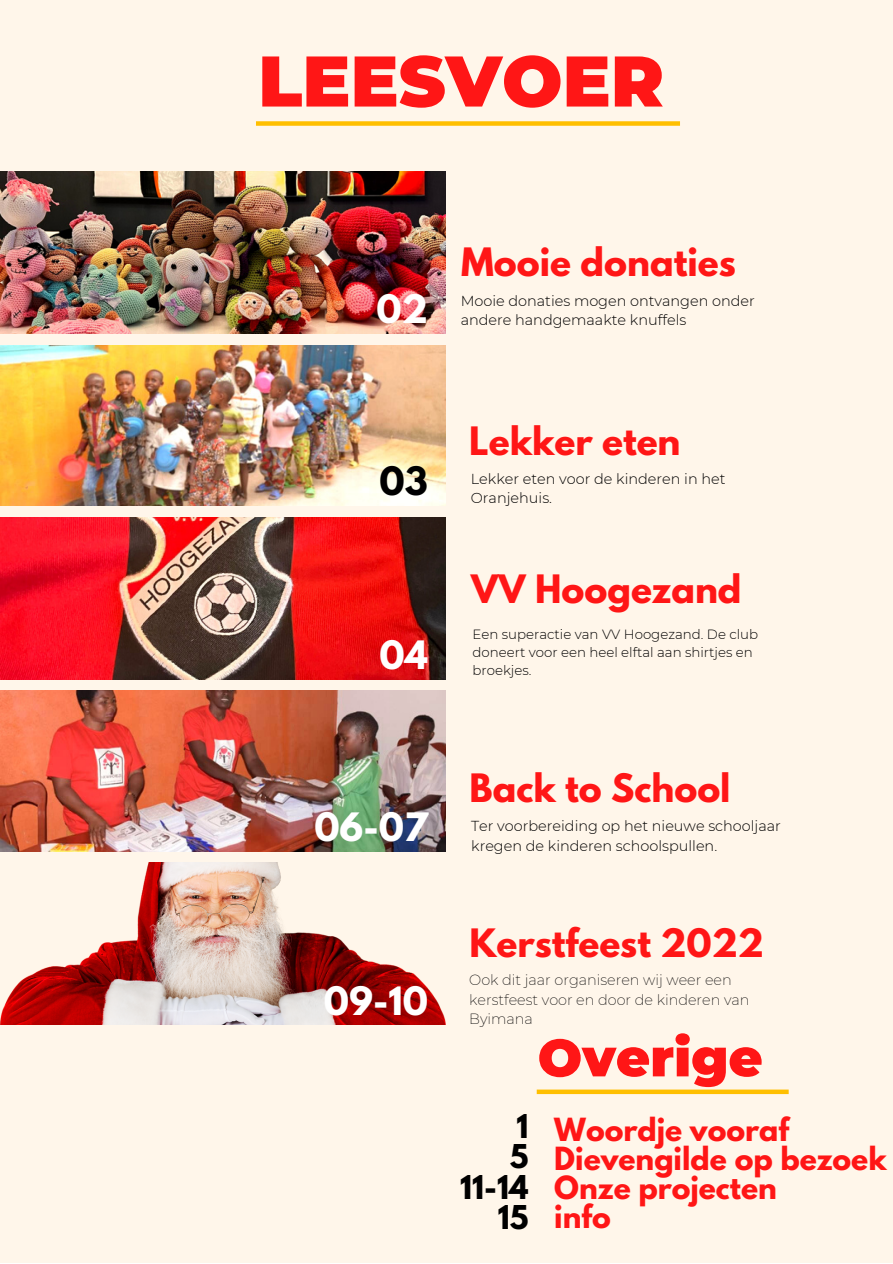
<style>
.page{position:relative;width:893px;height:1264px;background:#fff}
.page>*{position:absolute;margin:0;border:0;box-sizing:border-box;transform-origin:0 0}
.t1{font:900 71.55px "Montserrat";color:#ff1616}
.t2{font:900 52.5px "Montserrat";color:#ff1616}
.t3{font:700 34.65px "League Spartan";color:#ff1616}
.t4{font:700 34.65px "League Spartan";color:#fff}
.t5{font:700 34.65px "League Spartan";color:#000}
.t6{font:700 29.1px/30.2px "League Spartan";color:#000;text-align:right}
.t7{font:700 28.2px/29.2px "League Spartan";color:#ff1616}
.t8{font:300 14.4px/19px "Montserrat";color:#000}
.t9{font:200 14.4px/19.6px "Montserrat";color:#000}
.t10{font:300 13.35px/17.9px "Montserrat";color:#000}
</style>
<div class="page">
<div style="left:0;top:0;width:892px;height:1262px;background:#fff6ea"></div>
<img style="left:0;top:517px;width:445px;height:162px">
<img style="left:0;top:690px;width:445px;height:161px">
<img style="left:0;top:172px;width:445px;height:162px">
<img style="left:0;top:345px;width:445px;height:161px">
<img style="left:0;top:862px;width:445px;height:162px">
<div style="left:536px;top:1089px;width:252px;height:5px;background:#ffbf00"></div>
<div style="left:256px;top:121px;width:424px;height:5px;background:#ffbf00"></div>
<h1 class="t1" style="left:258px;top:37px;width:407px">LEESVOER</h1>
<h3 class="t4" style="left:376px;top:292px;width:53px">02</h3>
<h3 class="t3" style="left:461px;top:245px;width:276px">Mooie donaties</h3>
<p class="t8" style="left:460px;top:291px;width:296px">Mooie donaties mogen ontvangen onder andere handgemaakte knuffels</p>
<h3 class="t5" style="left:379px;top:463px;width:50px">03</h3>
<h3 class="t4" style="left:379px;top:637px;width:50px">04</h3>
<h3 class="t3" style="left:469px;top:423px;width:213px">Lekker eten</h3>
<p class="t8" style="left:471px;top:469px;width:256px">Lekker eten voor de kinderen in het<br>Oranjehuis.</p>
<h3 class="t3" style="left:471px;top:572px;width:272px">VV Hoogezand</h3>
<p class="t10" style="left:472px;top:625px;width:287px">Een superactie van VV Hoogezand. De club doneert voor een heel elftal aan shirtjes en broekjes.</p>
<h3 class="t4" style="left:314px;top:809px;width:115px">06-07</h3>
<h3 class="t4" style="left:324px;top:983px;width:105px">09-10</h3>
<h3 class="t3" style="left:469px;top:770px;width:262px">Back to School</h3>
<p class="t8" style="left:471px;top:816px;width:311px">Ter voorbereiding op het nieuwe schooljaar kregen de kinderen schoolspullen.</p>
<h3 class="t3" style="left:469px;top:926px;width:296px">Kerstfeest 2022</h3>
<p class="t9" style="left:469px;top:969px;width:282px">Ook dit jaar organiseren wij weer een kerstfeest voor en door de kinderen van<br>Byimana</p>
<h3 class="t6" style="left:460px;top:1115px;width:70px">1<br>5<br>11-14<br>15</h3>
<h2 class="t2" style="left:537px;top:1025px;width:226px">Overige</h2>
<h3 class="t7" style="left:554px;top:1118px;width:334px">Woordje vooraf<br>Dievengilde op bezoek<br>Onze projecten<br>info</h3>
</div>
